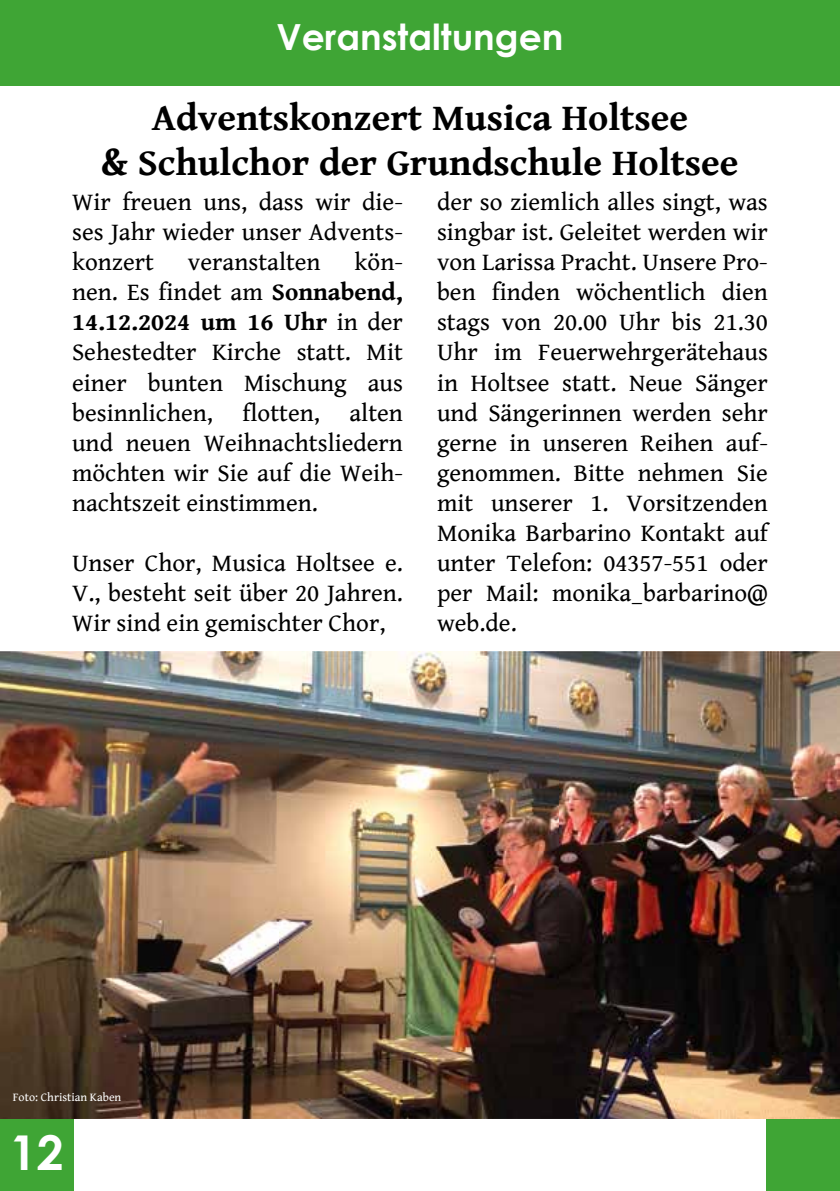
<style>
.page{position:relative;width:840px;height:1191px;background:#fff}
.page>*{position:absolute;margin:0;border:0;box-sizing:border-box;transform-origin:0 0}
.t1{font:700 48px "Century Gothic";color:#fff}
.t2{font:700 38px/45.6px "Gentium Book Basic";color:#000;text-align:center}
.t3{font:700 36px "Century Gothic";color:#fff}
.t4{font:25px/30px "Gentium Book Basic";color:#000;text-align:justify}
.t5{font:12px "Gentium Book Basic";color:#fff}
.s1{font-weight:700}
</style>
<div class="page">
<div style="left:0;top:0;width:839px;height:85px;background:#3fa535"></div>
<div style="left:0;top:1117px;width:74px;height:74px;background:#3fa535"></div>
<div style="left:765px;top:1117px;width:74px;height:74px;background:#3fa535"></div>
<img style="left:0;top:651px;width:839px;height:468px">
<img style="left:0;top:1117px;width:74px;height:2px">
<img style="left:765px;top:1117px;width:74px;height:2px">
<h3 class="t3" style="left:276px;top:14px;width:288px">Veranstaltungen</h3>
<h2 class="t2" style="left:101px;top:93px;width:638px">Adventskonzert Musica Holtsee<br>&amp; Schulchor der Grundschule Holtsee</h2>
<p class="t4" style="left:437px;top:186px;width:332px">der so ziemlich alles singt, was singbar ist. Geleitet werden wir von Larissa Pracht. Unsere Pro&shy;ben finden wöchentlich dien stags von 20.00 Uhr bis 21.30<br>Uhr im Feuerwehrgerätehaus in Holtsee statt. Neue Sänger und Sängerinnen werden sehr gerne in unseren Reihen auf&shy;genommen. Bitte nehmen Sie mit unserer 1. Vorsitzenden Monika Barbarino Kontakt auf unter Telefon: 04357-551 oder per Mail: monika_barbarino@ web.de.</p>
<p class="t4" style="left:72px;top:186px;width:332px">Wir freuen uns, dass wir die&shy;ses Jahr wieder unser Advents&shy;konzert</p>
<p class="t4" style="left:72px;top:246px;width:332px;text-indent:282px">kön&shy;nen. Es findet am <span class="s1">Sonnabend, 14.12.2024 um 16 Uhr</span> in der Sehestedter Kirche statt. Mit einer bunten Mischung aus besinnlichen, flotten, alten und neuen Weihnachtsliedern möchten wir Sie auf die Weih&shy;nachtszeit einstimmen.</p>
<p class="t4" style="left:188px;top:246px;width:134px">veranstalten</p>
<p class="t4" style="left:72px;top:546px;width:332px">Unser Chor, Musica Holtsee e.<br>V., besteht seit über 20 Jahren.<br>Wir sind ein gemischter Chor,</p>
<p class="t5" style="left:13px;top:1088px;width:110px">Foto: Christian Kaben</p>
<h1 class="t1" style="left:10px;top:1122px;width:55px">12</h1>
</div>
